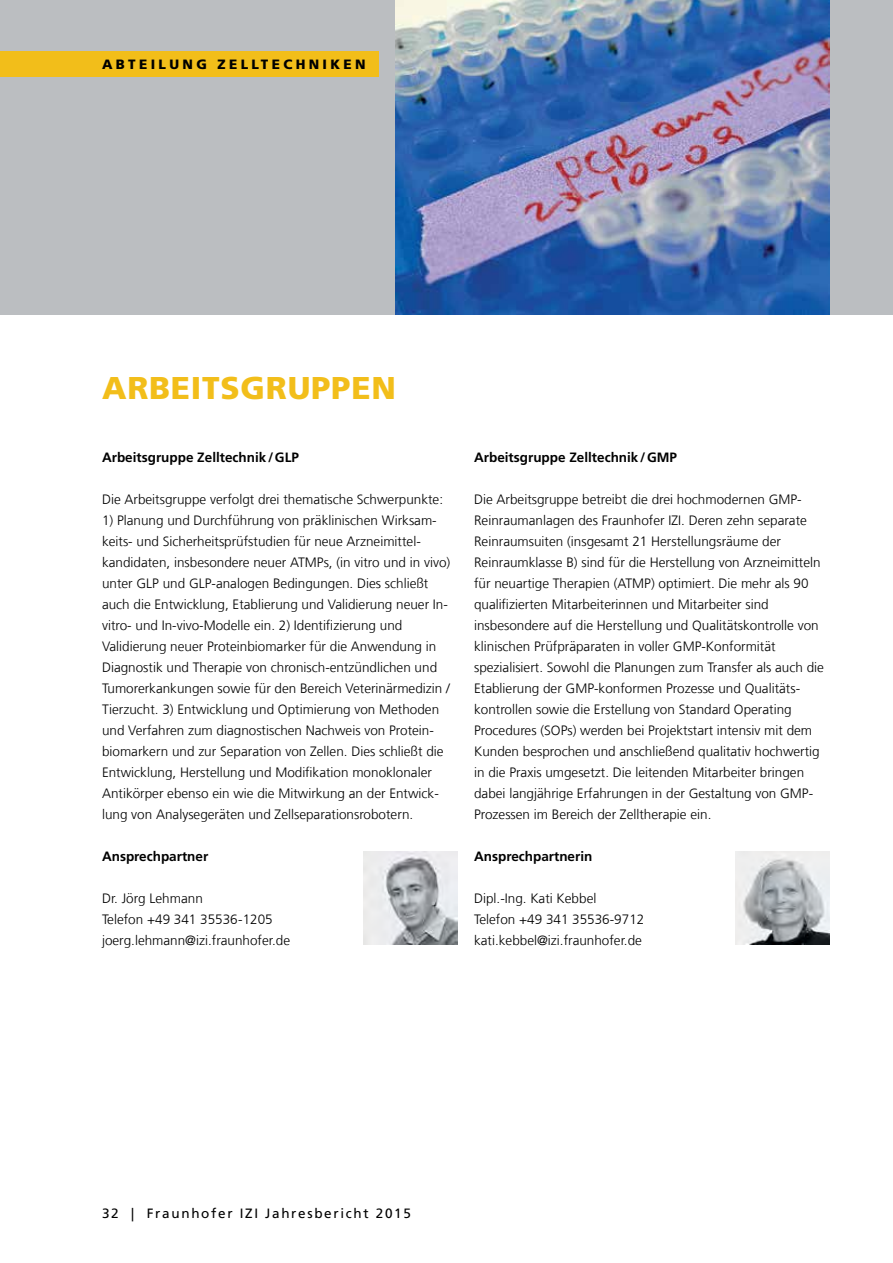
<style>
.page{position:relative;width:893px;height:1263px;background:#fff}
.page>*{position:absolute;margin:0;border:0;box-sizing:border-box;transform-origin:0 0}
.t1{font:900 31.5px "Frutiger LT Com";letter-spacing:.025em;color:#f2be1a}
.t2{font:300 13.5px/21px "Frutiger LT Com";color:#000}
.t3{font:700 13.5px "Frutiger LT Com";color:#000}
.t4{font:13.5px "Frutiger LT Com";letter-spacing:.125em;color:#000}
.t5{font:900 13.5px "Frutiger LT Com";letter-spacing:.25em;color:#000}
</style>
<div class="page">
<div style="left:0;top:0;width:893px;height:315px;background:#bbbec1"></div>
<div style="left:0;top:51px;width:378px;height:26px;background:#f2be1a"></div>
<img style="left:736px;top:851px;width:93px;height:94px">
<img style="left:364px;top:851px;width:93px;height:94px">
<img style="left:395px;top:0;width:434px;height:314px">
<p class="t5" style="left:102px;top:56px;width:265px">ABTEILUNG ZELLTECHNIKEN</p>
<h1 class="t1" style="left:102px;top:369px;width:295px">ARBEITSGRUPPEN</h1>
<p class="t3" style="left:102px;top:449px;width:198px">Arbeitsgruppe Zelltechnik/GLP</p>
<p class="t2" style="left:102px;top:489px;width:343px">Die Arbeitsgruppe verfolgt drei thematische Schwerpunkte:</p>
<p class="t2" style="left:102px;top:510px;width:350px">1) Planung und Durchführung von präklinischen Wirksam&shy;keits- und Sicherheitsprüfstudien für neue Arzneimittel&shy;kandidaten, insbesondere neuer ATMPs, (in vitro und in vivo) unter GLP und GLP-analogen Bedingungen. Dies schließt auch die Entwicklung, Etablierung und Validierung neuer In&shy;vitro- und In-vivo-Modelle ein. 2) Identifizierung und Validierung neuer Proteinbiomarker für die Anwendung in Diagnostik und Therapie von chronisch-entzündlichen und Tumorerkankungen sowie für den Bereich Veterinärmedizin / Tierzucht. 3) Entwicklung und Optimierung von Methoden und Verfahren zum diagnostischen Nachweis von Protein&shy;biomarkern und zur Separation von Zellen. Dies schließt die Entwicklung, Herstellung und Modifikation monoklonaler Antikörper ebenso ein wie die Mitwirkung an der Entwick&shy;lung von Analysegeräten und Zellseparationsrobotern.</p>
<p class="t3" style="left:102px;top:848px;width:108px">Ansprechpartner</p>
<p class="t2" style="left:102px;top:888px;width:190px">Dr. Jörg Lehmann<br>Telefon +49 341 35536-1205 joerg.lehmann@izi.fraunhofer.de</p>
<p class="t3" style="left:474px;top:449px;width:204px">Arbeitsgruppe Zelltechnik/GMP</p>
<p class="t2" style="left:474px;top:489px;width:351px">Die Arbeitsgruppe betreibt die drei hochmodernen GMP-Reinraumanlagen des Fraunhofer IZI. Deren zehn separate Reinraumsuiten (insgesamt 21 Herstellungsräume der Reinraumklasse B) sind für die Herstellung von Arzneimitteln für neuartige Therapien (ATMP) optimiert. Die mehr als 90 qualifizierten Mitarbeiterinnen und Mitarbeiter sind insbesondere auf die Herstellung und Qualitätskontrolle von klinischen Prüfpräparaten in voller GMP-Konformität spezialisiert. Sowohl die Planungen zum Transfer als auch die Etablierung der GMP-konformen Prozesse und Qualitäts&shy;kontrollen sowie die Erstellung von Standard Operating Procedures (SOPs) werden bei Projektstart intensiv mit dem Kunden besprochen und anschließend qualitativ hochwertig in die Praxis umgesetzt. Die leitenden Mitarbeiter bringen dabei langjährige Erfahrungen in der Gestaltung von GMP-Prozessen im Bereich der Zelltherapie ein.</p>
<p class="t3" style="left:474px;top:848px;width:120px">Ansprechpartnerin</p>
<p class="t2" style="left:474px;top:888px;width:172px">Dipl.-Ing. Kati Kebbel<br>Telefon +49 341 35536-9712 kati.kebbel@izi.fraunhofer.de</p>
<p class="t4" style="left:102px;top:1205px;width:310px">32 | Fraunhofer IZI Jahresbericht 2015</p>
</div>
